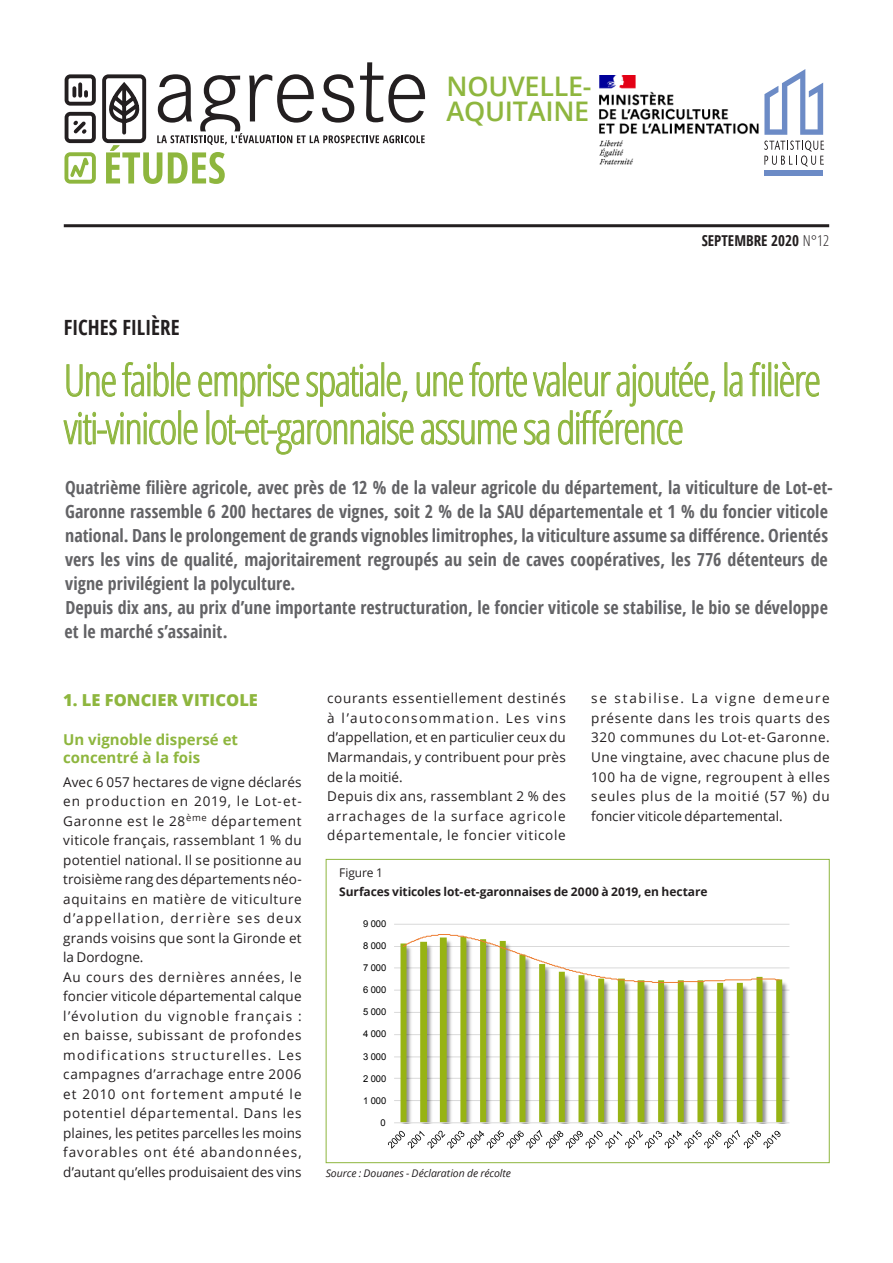
<style>
.page{position:relative;width:893px;height:1263px;background:#fff}
.page>*{position:absolute;margin:0;border:0;box-sizing:border-box;transform-origin:0 0}
.ETUDES_TitrePubli{font:300 condensed 43.5px/48px "Open Sans";letter-spacing:-.04em;color:#8eb63e}
.t1{font:600 27px/25.5px "Open Sans";letter-spacing:-.01em;color:#8eb63e}
.ETUDES_Surtitre{font:700 condensed 21px "Open Sans";letter-spacing:-.01em;color:#231f20}
.t2{font:700 condensed 18px/24px "Open Sans";letter-spacing:.005em;color:#636366}
.ETUDES_FF_TitreChapi{font:800 16.5px "Open Sans";letter-spacing:.005em;color:#8eb63e}
.ETUDES_Intertitre_N2{font:700 15px/18px "Open Sans";color:#8eb63e}
.t3{font:700 condensed 15px "Open Sans";color:#231f20}
.ETUDES_Texte{font:13.5px/19.5px "Open Sans";letter-spacing:.02em;color:#231f20;text-align:justify}
.ETUDES_TitreFigures{font:700 12px "Open Sans";letter-spacing:-.01em;color:#231f20}
.ETUDES_NumFigures{font:12px "Open Sans";letter-spacing:-.01em;color:#231f20}
.ETUDES_Sources{font:italic 10.5px "Open Sans";letter-spacing:-.005em;color:#231f20}
.t4{font:9.45px "Arial";letter-spacing:-.01em;color:#000}
.s1{font-weight:300}
</style>
<div class="page">
<svg style="left:64px;top:62px;width:361px;height:122px"></svg>
<hr style="left:64px;top:224px;width:765px;height:3px;background:#231f20">
<div style="left:764px;top:170px;width:59px;height:6px;background:#6c8bc6"></div>
<svg style="left:764px;top:141px;width:60px;height:26px"></svg>
<svg style="left:764px;top:69px;width:59px;height:66px"></svg>
<img style="left:600px;top:75px;width:159px;height:89px">
<svg style="left:730px;top:372px;width:12px;height:25px"></svg>
<svg style="left:750px;top:362px;width:15px;height:34px"></svg>
<svg style="left:774px;top:362px;width:45px;height:35px"></svg>
<svg style="left:64px;top:362px;width:651px;height:93px"></svg>
<div style="left:326px;top:859px;width:504px;height:304px;border:1px solid #8eb63e"></div>
<hr style="left:394px;top:1100px;width:395px;height:1px;background:#d9d9d9">
<hr style="left:394px;top:1078px;width:395px;height:1px;background:#d9d9d9">
<hr style="left:394px;top:1056px;width:395px;height:1px;background:#d9d9d9">
<hr style="left:394px;top:1034px;width:395px;height:1px;background:#d9d9d9">
<hr style="left:394px;top:1012px;width:395px;height:1px;background:#d9d9d9">
<hr style="left:394px;top:990px;width:395px;height:1px;background:#d9d9d9">
<hr style="left:394px;top:967px;width:395px;height:1px;background:#d9d9d9">
<hr style="left:394px;top:946px;width:395px;height:1px;background:#d9d9d9">
<hr style="left:394px;top:924px;width:395px;height:1px;background:#d9d9d9">
<img style="left:397px;top:946px;width:393px;height:177px">
<svg style="left:400px;top:943px;width:382px;height:179px"></svg>
<hr style="left:394px;top:1122px;width:395px;height:1px;background:#d9d9d9">
<svg style="left:402px;top:934px;width:378px;height:49px"></svg>
<svg style="left:388px;top:1130px;width:393px;height:19px"></svg>
<h2 class="t1" style="left:446px;top:73px;width:147px">NOUVELLE-<br>AQUITAINE</h2>
<p class="t3" style="left:702px;top:230px;width:129px">SEPTEMBRE 2020 <span class="s1">N°12</span></p>
<p class="ETUDES_Surtitre" style="left:64px;top:313px;width:118px">FICHES FILIÈRE</p>
<p class="ETUDES_TitrePubli" style="left:64px;top:355px;width:759px">Une faible emprise spatiale, une forte valeur ajoutée, la filière viti-vinicole lot-et-garonnaise assume sa différence</p>
<p class="t2" style="left:65px;top:475px;width:769px">Quatrième filière agricole, avec près de 12 % de la valeur agricole du département, la viticulture de Lot-et-Garonne rassemble 6 200 hectares de vignes, soit 2 % de la SAU départementale et 1 % du foncier viticole national. Dans le prolongement de grands vignobles limitrophes, la viticulture assume sa différence. Orientés vers les vins de qualité, majoritairement regroupés au sein de caves coopératives, les 776 détenteurs de vigne privilégient la polyculture.</p>
<p class="t2" style="left:65px;top:595px;width:765px">Depuis dix ans, au prix d’une importante restructuration, le foncier viticole se stabilise, le bio se développe et le marché s’assainit.</p>
<p class="ETUDES_FF_TitreChapi" style="left:63px;top:687px;width:196px">1. LE FONCIER VITICOLE</p>
<p class="ETUDES_Intertitre_N2" style="left:63px;top:730px;width:176px">Un vignoble dispersé et concentré à la fois</p>
<p class="ETUDES_Texte" style="left:63px;top:772px;width:240px">Avec 6 057 hectares de vigne déclarés en production en 2019, le Lot-et-Garonne est le 28<sup>ème</sup> département viticole français, rassemblant 1 % du potentiel national. Il se positionne au troisième rang des départements néo&shy;aquitains en matière de viticulture d’appellation, derrière ses deux grands voisins que sont la Gironde et la Dordogne.</p>
<p class="ETUDES_Texte" style="left:63px;top:967px;width:240px">Au cours des dernières années, le foncier viticole départemental calque l’évolution du vignoble français : en baisse, subissant de profondes modifications structurelles. Les campagnes d’arrachage entre 2006 et 2010 ont fortement amputé le potentiel départemental. Dans les plaines, les petites parcelles les moins favorables ont été abandonnées, d’autant qu’elles produisaient des vins</p>
<p class="ETUDES_Texte" style="left:327px;top:688px;width:240px">courants essentiellement destinés à l’autoconsommation. Les vins d’appellation, et en particulier ceux du Marmandais, y contribuent pour près de la moitié.</p>
<p class="ETUDES_Texte" style="left:327px;top:786px;width:240px">Depuis dix ans, rassemblant 2 % des arrachages de la surface agricole départementale, le foncier viticole</p>
<p class="ETUDES_Texte" style="left:591px;top:688px;width:240px">se stabilise. La vigne demeure présente dans les trois quarts des 320 communes du Lot-et-Garonne.<br>Une vingtaine, avec chacune plus de 100 ha de vigne, regroupent à elles seules plus de la moitié (57 %) du foncier viticole départemental.</p>
<p class="ETUDES_NumFigures" style="left:339px;top:865px;width:45px">Figure 1</p>
<p class="ETUDES_TitreFigures" style="left:339px;top:883px;width:370px">Surfaces viticoles lot-et-garonnaises de 2000 à 2019, en hectare</p>
<p class="t4" style="left:363px;top:917px;width:25px">9 000</p>
<p class="t4" style="left:363px;top:940px;width:25px">8 000</p>
<p class="t4" style="left:363px;top:962px;width:25px">7 000</p>
<p class="t4" style="left:363px;top:984px;width:25px">6 000</p>
<p class="t4" style="left:363px;top:1006px;width:25px">5 000</p>
<p class="t4" style="left:363px;top:1028px;width:25px">4 000</p>
<p class="t4" style="left:363px;top:1050px;width:25px">3 000</p>
<p class="t4" style="left:363px;top:1072px;width:25px">2 000</p>
<p class="t4" style="left:363px;top:1094px;width:25px">1 000</p>
<p class="t4" style="left:380px;top:1116px;width:7px">0</p>
<p class="ETUDES_Sources" style="left:326px;top:1165px;width:187px">Source : Douanes - Déclaration de récolte</p>
</div>
